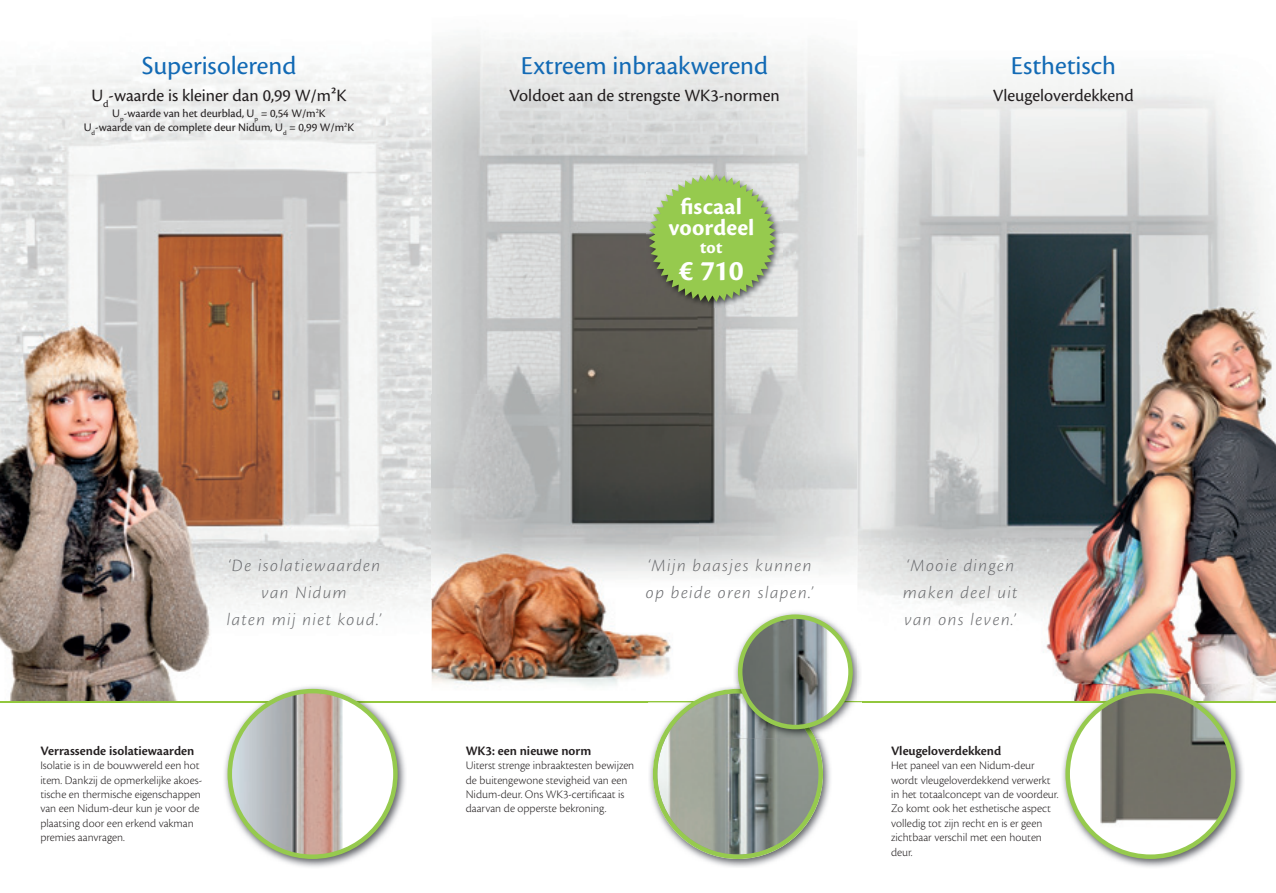
<style>
.page{position:relative;width:1276px;height:893px;background:#fff}
.page>*{position:absolute;margin:0;border:0;box-sizing:border-box;transform-origin:0 0}
.t1{font:700 30px "Cronos Pro";color:#fff}
.t2{font:27px "Cronos Pro";color:#126ab5}
.t3{font:700 24px/21px "Cronos Pro";letter-spacing:.005em;color:#fff;text-align:center}
.t4{font:italic 300 18px/27px "Cronos Pro";letter-spacing:.075em;color:#6c6d70}
.t5{font:18px "Cronos Pro";color:#231f20}
.t6{font:700 18px "Cronos Pro";color:#fff}
.t7{font:600 13.5px "Cronos Pro";color:#231f20}
.t8{font:300 12px/14.4px "Cronos Pro";color:#231f20}
.t9{font:12px/14.2px "Cronos Pro";color:#231f20;text-align:center}
</style>
<div class="page">
<img style="left:0;top:65px;width:432px;height:636px">
<img style="left:432px;top:39px;width:425px;height:152px">
<img style="left:432px;top:191px;width:265px;height:495px">
<img style="left:697px;top:308px;width:54px;height:269px">
<img style="left:857px;top:77px;width:419px;height:624px">
<hr style="left:0;top:701px;width:1276px;height:1px;background:#92c73d">
<img style="left:648px;top:684px;width:183px;height:183px">
<svg style="left:653px;top:689px;width:170px;height:170px;background:#a6afa0"></svg>
<img style="left:815px;top:701px;width:47px;height:37px">
<img style="left:733px;top:610px;width:129px;height:91px">
<img style="left:733px;top:689px;width:82px;height:49px">
<img style="left:740px;top:617px;width:110px;height:110px;border-radius:55px">
<div style="left:738px;top:614px;width:115px;height:115px;border:4px solid #96ca4e;border-radius:50%"></div>
<img style="left:1060px;top:684px;width:184px;height:183px">
<img style="left:1060px;top:701px;width:184px;height:1px">
<img style="left:1067px;top:691px;width:166px;height:166px;border-radius:83px">
<div style="left:1065px;top:689px;width:170px;height:170px;border:4px solid #96ca4e;border-radius:50%"></div>
<img style="left:223px;top:684px;width:184px;height:183px">
<img style="left:223px;top:701px;width:184px;height:1px">
<img style="left:230px;top:691px;width:165px;height:166px;border-radius:83px">
<div style="left:227px;top:689px;width:171px;height:170px;border:4px solid #96ca4e;border-radius:50%"></div>
<img style="left:647px;top:172px;width:135px;height:136px">
<svg style="left:648px;top:174px;width:128px;height:128px;background:#9bc068"></svg>
<h2 class="t2" style="left:142px;top:50px;width:156px">Superisolerend</h2>
<h3 class="t5" style="left:91px;top:85px;width:257px">U<sub>d</sub>-waarde is kleiner dan 0,99 W/m²K</h3>
<p class="t9" style="left:84px;top:106px;width:272px">U<sub>p</sub>-waarde van het deurblad, U<sub>p</sub> = 0,54 W/m<sup>2</sup>K<br>U<sub>d</sub>-waarde van de complete deur Nidum, U<sub>d</sub> = 0,99 W/m<sup>2</sup>K</p>
<h2 class="t2" style="left:521px;top:50px;width:249px">Extreem inbraakwerend</h2>
<h3 class="t5" style="left:509px;top:85px;width:272px">Voldoet aan de strengste WK3-normen</h3>
<h3 class="t3" style="left:668px;top:197px;width:87px">fiscaal voordeel</h3>
<h3 class="t6" style="left:700px;top:238px;width:24px">tot</h3>
<h1 class="t1" style="left:679px;top:254px;width:66px">€ 710</h1>
<h2 class="t2" style="left:1010px;top:50px;width:107px">Esthetisch</h2>
<h3 class="t5" style="left:993px;top:85px;width:142px">Vleugeloverdekkend</h3>
<h3 class="t4" style="left:227px;top:552px;width:156px;text-align:center">‘De isolatiewaarden van Nidum<br>laten mij niet koud.’</h3>
<p class="t7" style="left:40px;top:743px;width:155px">Verrassende isolatiewaarden</p>
<p class="t8" style="left:40px;top:758px;width:163px">Isolatie is in de bouwwereld een hot item. Dankzij de opmerkelijke akoes&shy;tische en thermische eigenschappen van een Nidum-deur kun je voor de plaatsing door een erkend vakman premies aanvragen.</p>
<h3 class="t4" style="left:646px;top:552px;width:169px">‘Mijn baasjes kunnen op beide oren slapen.’</h3>
<h3 class="t4" style="left:903px;top:552px;width:116px">‘Mooie dingen maken deel uit van ons leven.’</h3>
<p class="t7" style="left:466px;top:743px;width:127px">WK3: een nieuwe norm</p>
<p class="t8" style="left:466px;top:758px;width:170px">Uiterst strenge inbraaktesten bewijzen de buitengewone stevigheid van een Nidum-deur. Ons WK3-certificaat is daarvan de opperste bekroning.</p>
<p class="t7" style="left:891px;top:743px;width:112px">Vleugeloverdekkend</p>
<p class="t8" style="left:891px;top:758px;width:169px">Het paneel van een Nidum-deur wordt vleugeloverdekkend verwerkt in het totaalconcept van de voordeur.<br>Zo komt ook het esthetische aspect volledig tot zijn recht en is er geen zichtbaar verschil met een houten deur.</p>
</div>
